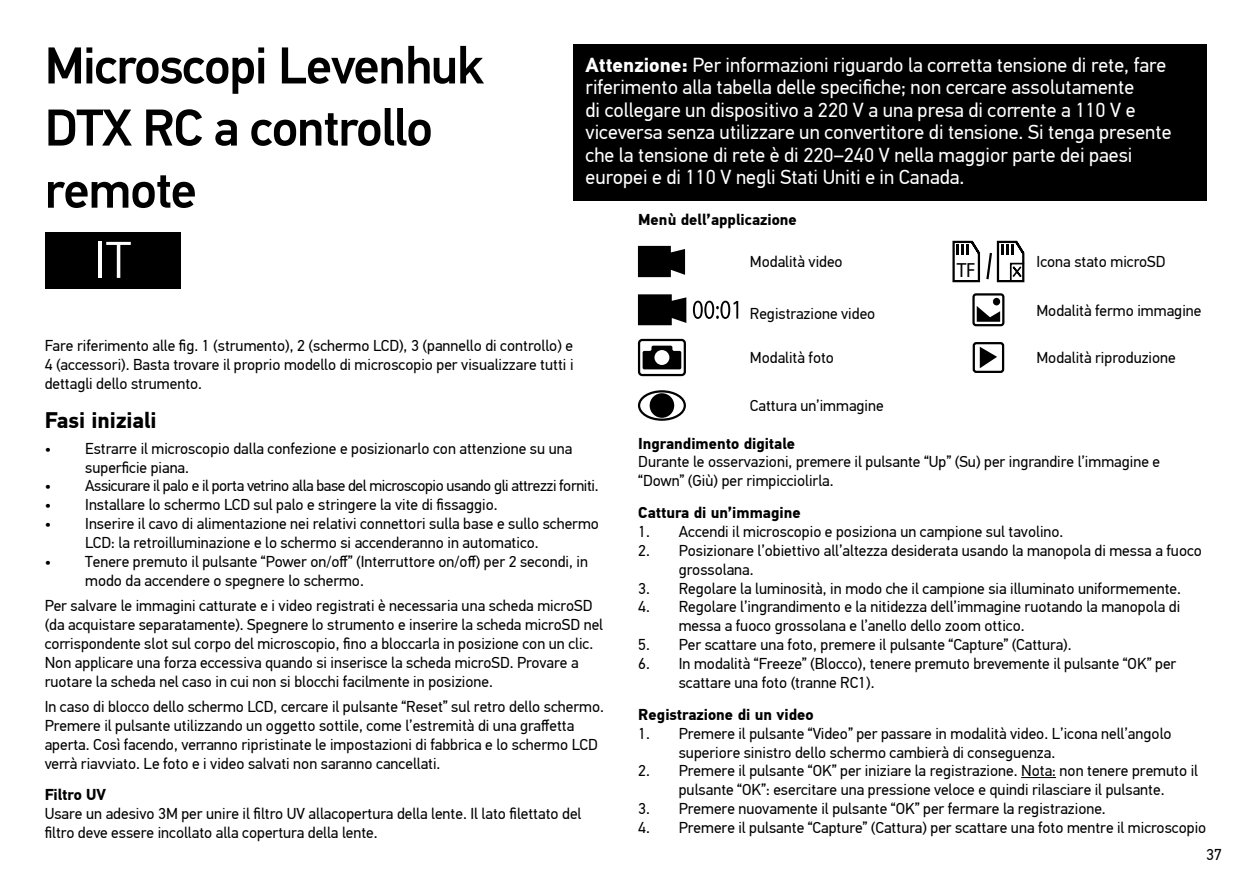
<style>
.page{position:relative;width:1251px;height:893px;background:#fff}
.page>*{position:absolute;margin:0;border:0;box-sizing:border-box;transform-origin:0 0}
.t1{font:500 51.75px/62.1px "PF Din Text Pro";letter-spacing:-.025em;color:#000}
.t2{font:300 51.75px "PF Din Text Pro";color:#fff}
.t3{font:700 22.5px "PF Din Text Pro";color:#000}
.t4{font:20.47px "Myriad Pro";color:#000;scale:.94 1}
.t5{font:20.25px/22.5px "PF Din Text Pro";color:#fff}
.t6{font:15.75px/18.9px "PF Din Text Pro";color:#000}
.t7{font:700 15.75px "PF Din Text Pro";color:#000}
.t8{font:15.75px "PF Din Text Pro";letter-spacing:-.025em;color:#000}
.s1{font-weight:700}
</style>
<div class="page">
<hr style="left:1020px;top:777px;width:35px;height:1px;background:#000">
<div style="left:45px;top:232px;width:135px;height:57px;background:#000"></div>
<div style="left:572px;top:45px;width:633px;height:156px;background:#000"></div>
<svg style="left:637px;top:246px;width:48px;height:31px"></svg>
<svg style="left:637px;top:294px;width:49px;height:31px;background:#1e1e1e"></svg>
<svg style="left:692px;top:301px;width:46px;height:18px"></svg>
<svg style="left:642px;top:346px;width:39px;height:23px"></svg>
<div style="left:637px;top:339px;width:48px;height:37px;border:2px solid #000;border-radius:3px"></div>
<div style="left:637px;top:390px;width:48px;height:31px;border:2px solid #000;border-radius:50%"></div>
<div style="left:649px;top:393px;width:25px;height:25px;background:#000;border-radius:50%"></div>
<svg style="left:952px;top:240px;width:73px;height:43px"></svg>
<div style="left:972px;top:293px;width:32px;height:33px;border:2px solid #000;border-radius:3px"></div>
<svg style="left:976px;top:306px;width:23px;height:16px"></svg>
<svg style="left:992px;top:298px;width:7px;height:7px"></svg>
<div style="left:972px;top:342px;width:31px;height:31px;border:2px solid #000;border-radius:2px"></div>
<svg style="left:979px;top:347px;width:17px;height:21px"></svg>
<h1 class="t1" style="left:45px;top:35px;width:440px">Microscopi Levenhuk<br>DTX RC a controllo remote</h1>
<p class="t5" style="left:585px;top:54px;width:587px"><span class="s1">Attenzione:</span> Per informazioni riguardo la corretta tensione di rete, fare riferimento alla tabella delle specifiche; non cercare assolutamente<br>di collegare un dispositivo a 220 V a una presa di corrente a 110 V e viceversa senza utilizzare un convertitore di tensione. Si tenga presente che la tensione di rete è di 220–240 V nella maggior parte dei paesi europei e di 110 V negli Stati Uniti e in Canada.</p>
<p class="t7" style="left:638px;top:210px;width:160px">Menù dell’applicazione</p>
<h1 class="t2" style="left:94px;top:230px;width:38px">IT</h1>
<p class="t6" style="left:45px;top:336px;width:530px;text-align:justify">Fare riferimento alle fig. 1 (strumento), 2 (schermo LCD), 3 (pannello di controllo) e 4 (accessori). Basta trovare il proprio modello di microscopio per visualizzare tutti i dettagli dello strumento.</p>
<h2 class="t3" style="left:45px;top:407px;width:113px">Fasi iniziali</h2>
<p class="t6" style="left:85px;top:439px;width:488px;text-indent:-40px">• Estrarre il microscopio dalla confezione e posizionarlo con attenzione su una superficie piana.</p>
<p class="t8" style="left:45px;top:477px;width:555px">• Assicurare il palo e il porta vetrino alla base del microscopio usando gli attrezzi forniti.</p>
<p class="t6" style="left:45px;top:496px;width:454px">• Installare lo schermo LCD sul palo e stringere la vite di fissaggio.</p>
<p class="t6" style="left:85px;top:514px;width:515px;text-indent:-40px">• Inserire il cavo di alimentazione nei relativi connettori sulla base e sullo schermo<br>LCD: la retroilluminazione e lo schermo si accenderanno in automatico.</p>
<p class="t6" style="left:85px;top:552px;width:504px;text-indent:-40px">• Tenere premuto il pulsante “Power on/off” (Interruttore on/off) per 2 secondi, in modo da accendere o spegnere lo schermo.</p>
<p class="t6" style="left:45px;top:596px;width:559px">Per salvare le immagini catturate e i video registrati è necessaria una scheda microSD (da acquistare separatamente). Spegnere lo strumento e inserire la scheda microSD nel corrispondente slot sul corpo del microscopio, fino a bloccarla in posizione con un clic.<br>Non applicare una forza eccessiva quando si inserisce la scheda microSD. Provare a ruotare la scheda nel caso in cui non si blocchi facilmente in posizione.</p>
<p class="t6" style="left:45px;top:697px;width:560px">In caso di blocco dello schermo LCD, cercare il pulsante “Reset” sul retro dello schermo.<br>Premere il pulsante utilizzando un oggetto sottile, come l’estremità di una graffetta aperta. Così facendo, verranno ripristinate le impostazioni di fabbrica e lo schermo LCD verrà riavviato. Le foto e i video salvati non saranno cancellati.</p>
<p class="t7" style="left:45px;top:785px;width:63px">Filtro UV</p>
<p class="t6" style="left:45px;top:805px;width:538px">Usare un adesivo 3M per unire il filtro UV allacopertura della lente. Il lato filettato del filtro deve essere incollato alla copertura della lente.</p>
<p class="t6" style="left:749px;top:253px;width:94px">Modalità video</p>
<p class="t6" style="left:749px;top:305px;width:127px">Registrazione video</p>
<p class="t6" style="left:749px;top:349px;width:86px">Modalità foto</p>
<p class="t6" style="left:749px;top:397px;width:135px">Cattura un’immagine</p>
<h3 class="t4" style="left:956px;top:257px;width:22px">TF</h3>
<p class="t6" style="left:1036px;top:253px;width:130px">Icona stato microSD</p>
<p class="t6" style="left:1036px;top:301px;width:166px">Modalità fermo immagine</p>
<p class="t6" style="left:1036px;top:349px;width:141px">Modalità riproduzione</p>
<p class="t7" style="left:638px;top:433px;width:158px">Ingrandimento digitale</p>
<p class="t6" style="left:638px;top:453px;width:523px">Durante le osservazioni, premere il pulsante “Up” (Su) per ingrandire l’immagine e “Down” (Giù) per rimpicciolirla.</p>
<p class="t7" style="left:638px;top:503px;width:164px">Cattura di un’immagine</p>
<p class="t6" style="left:638px;top:522px;width:426px">1. Accendi il microscopio e posiziona un campione sul tavolino.</p>
<p class="t6" style="left:678px;top:541px;width:524px;text-indent:-40px">2. Posizionare l’obiettivo all’altezza desiderata usando la manopola di messa a fuoco grossolana.</p>
<p class="t6" style="left:638px;top:579px;width:544px">3. Regolare la luminosità, in modo che il campione sia illuminato uniformemente.</p>
<p class="t6" style="left:678px;top:598px;width:503px;text-indent:-40px">4. Regolare l’ingrandimento e la nitidezza dell’immagine ruotando la manopola di messa a fuoco grossolana e l’anello dello zoom ottico.</p>
<p class="t6" style="left:638px;top:636px;width:435px">5. Per scattare una foto, premere il pulsante “Capture” (Cattura).</p>
<p class="t6" style="left:678px;top:654px;width:499px;text-indent:-40px">6. In modalità “Freeze” (Blocco), tenere premuto brevemente il pulsante “OK” per scattare una foto (tranne RC1).</p>
<p class="t7" style="left:638px;top:705px;width:177px">Registrazione di un video</p>
<p class="t6" style="left:678px;top:724px;width:494px;text-indent:-40px">1. Premere il pulsante “Video” per passare in modalità video. L’icona nell’angolo superiore sinistro dello schermo cambierà di conseguenza.</p>
<p class="t6" style="left:638px;top:762px;width:561px;text-align:center">2. Premere il pulsante “OK” per iniziare la registrazione. Nota: non tenere premuto il pulsante “OK”: esercitare una pressione veloce e quindi rilasciare il pulsante.</p>
<p class="t6" style="left:638px;top:799px;width:469px">3. Premere nuovamente il pulsante “OK” per fermare la registrazione.</p>
<p class="t6" style="left:638px;top:818px;width:569px">4. Premere il pulsante “Capture” (Cattura) per scattare una foto mentre il microscopio</p>
<p class="t6" style="left:1205px;top:845px;width:17px">37</p>
</div>
